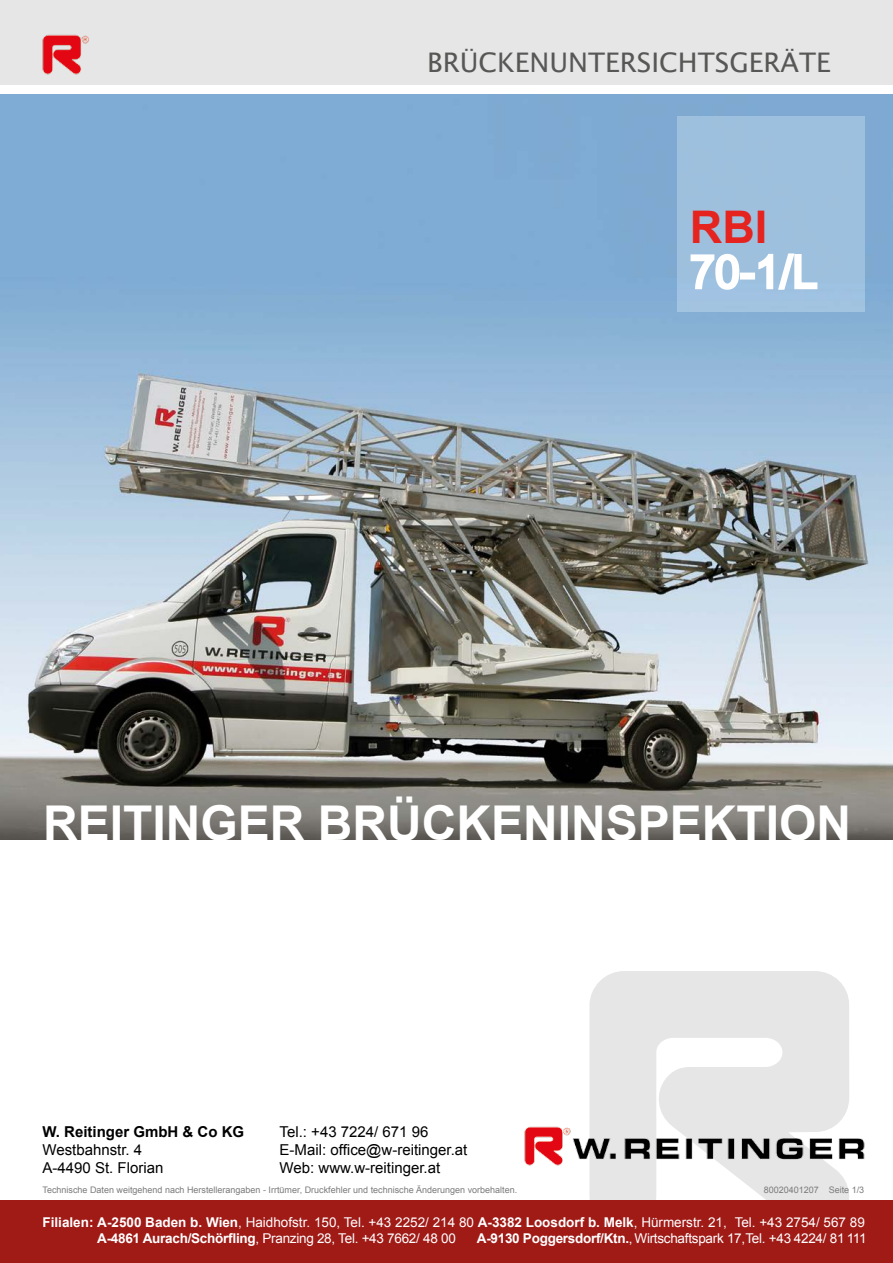
<style>
.page{position:relative;width:893px;height:1263px;background:#fff}
.page>*{position:absolute;margin:0;border:0;box-sizing:border-box;transform-origin:0 0}
.t1{font:700 48px "Arial";color:#fff}
.t2{font:45px "Arial";color:#fff}
.t3{font:700 45px "Arial";color:#e5231f}
.t4{font:27px "Lucida Sans";color:#575756}
.t5{font:15px/18px "Arial";color:#000}
.t6{font:700 15px "Arial";color:#000}
.t7{font:13.5px/16.4px "Arial";color:#fff}
.t8{font:13.5px "Arial";letter-spacing:-.02em;color:#fff}
.t9{font:9px "Arial";color:#7c7b7b}
.s1{font-weight:700}
</style>
<div class="page">
<svg style="left:589px;top:971px;width:260px;height:229px;fill:#e6e6e6"></svg>
<div style="left:0;top:1200px;width:893px;height:63px;background:#a01a16"></div>
<div style="left:0;top:0;width:893px;height:85px;background:#e6e6e6"></div>
<img style="left:42px;top:34px;width:47px;height:41px">
<img style="left:524px;top:1123px;width:341px;height:45px">
<img style="left:0;top:95px;width:893px;height:744px">
<div style="left:677px;top:116px;width:188px;height:195px;background:#9ec0df"></div>
<svg style="left:690px;top:254px;width:51px;height:36px"></svg>
<div style="left:740px;top:273px;width:15px;height:7px;border:3px solid #fff"></div>
<svg style="left:758px;top:253px;width:60px;height:37px"></svg>
<h3 class="t4" style="left:427px;top:47px;width:405px">BRÜCKENUNTERSICHTSGERÄTE</h3>
<h2 class="t3" style="left:690px;top:197px;width:79px">RBI</h2>
<h2 class="t2" style="left:690px;top:242px;width:129px">70-1/L</h2>
<h1 class="t1" style="left:43px;top:791px;width:810px">REITINGER BRÜCKENINSPEKTION</h1>
<p class="t6" style="left:43px;top:1121px;width:203px">W. Reitinger GmbH &amp; Co KG</p>
<p class="t5" style="left:43px;top:1141px;width:122px">Westbahnstr. 4<br>A-4490 St. Florian</p>
<p class="t5" style="left:280px;top:1123px;width:189px">Tel.: +43 7224/ 671 96<br>E-Mail: office@w-reitinger.at<br>Web: www.w-reitinger.at</p>
<p class="t9" style="left:43px;top:1183px;width:476px">Technische Daten weitgehend nach Herstellerangaben - Irrtümer, Druckfehler und technische Änderungen vorbehalten.</p>
<p class="t9" style="left:764px;top:1183px;width:102px">80020401207 Seite 1/3</p>
<p class="t7" style="left:97px;top:1214px;width:769px;text-indent:-55px"><span class="s1">Filialen: A-2500 Baden b. Wien</span>, Haidhofstr. 150, Tel. +43 2252/ 214 80 <span class="s1">A-3382 Loosdorf b. Melk</span>, Hürmerstr. 21, Tel. +43 2754/ 567 89<br><span class="s1">A-4861 Aurach/Schörfling</span>, Pranzing 28, Tel. +43 7662/ 48 00</p>
<p class="t8" style="left:477px;top:1230px;width:391px"><span class="s1">A-9130 Poggersdorf/Ktn.</span>, Wirtschaftspark 17, Tel. +43 4224/ 81 111</p>
</div>
